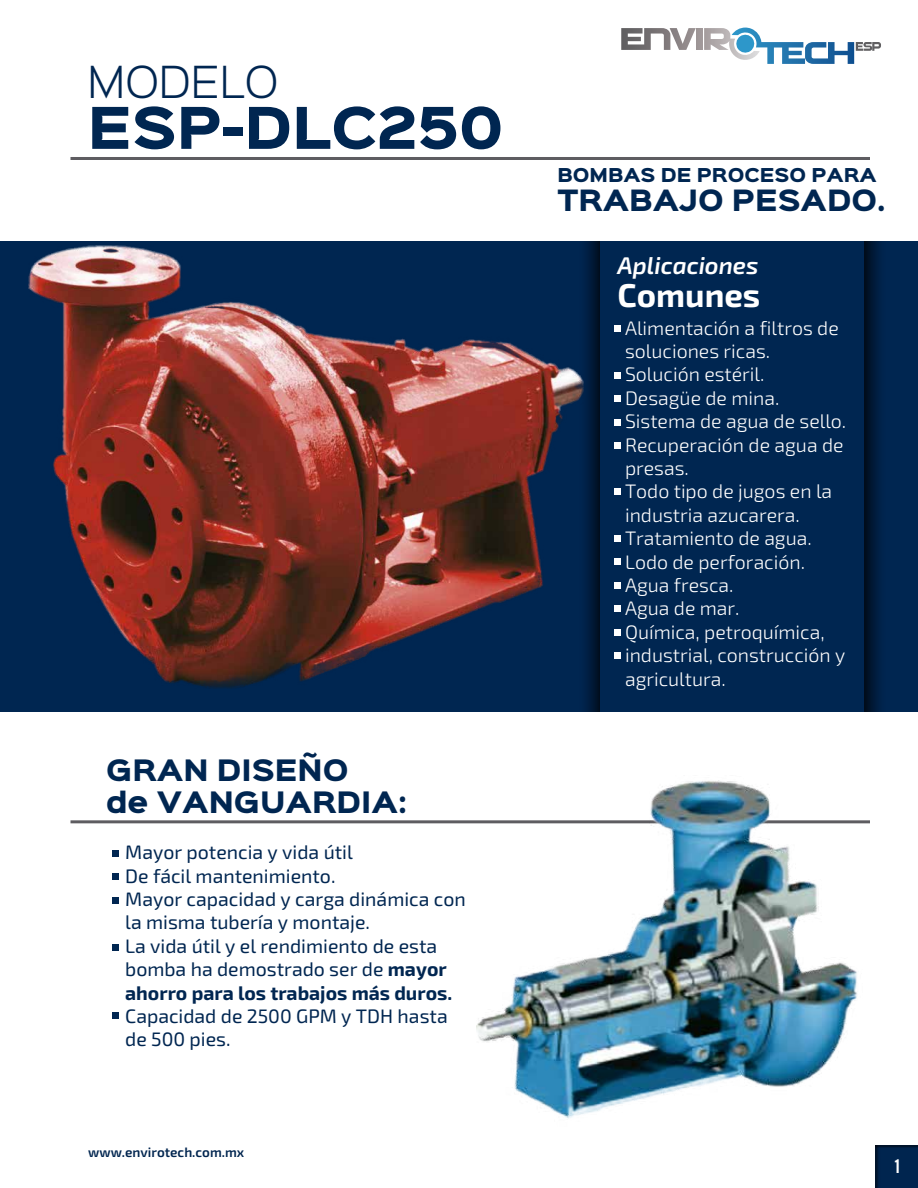
<style>
.page{position:relative;width:918px;height:1188px;background:#fff}
.page>*{position:absolute;margin:0;border:0;box-sizing:border-box;transform-origin:0 0}
.t1{font:900 51.75px "Sinkin Sans 800";color:#002651}
.t2{font:300 39.75px "Sinkin Sans 300";color:#002651}
.t3{font:700 33px "Exo 2";color:#fff}
.t4{font:900 26.7px/32px "Sinkin Sans 800";color:#002651}
.t5{font:900 26.4px "Sinkin Sans 800";color:#002651}
.t6{font:italic 600 24.15px "Exo 2";color:#fff}
.t7{font:300 19.5px/23.4px "Exo 2";color:#fff}
.t8{font:19.5px/23.4px "Exo 2";color:#002651}
.t9{font:19.5px "Alternate Gothic No 2 BT";color:#fff}
.t10{font:900 17.25px "Sinkin Sans 800";color:#002651}
.t11{font:600 13.5px "Exo 2";color:#00254f}
.s1{font-weight:700}
</style>
<div class="page">
<div style="left:0;top:242px;width:918px;height:470px;background:#002651"></div>
<svg style="left:865px;top:242px;width:14px;height:470px;background:#001631"></svg>
<div style="left:570px;top:242px;width:30px;height:470px;background:linear-gradient(to right,#002c5e,#00132a)"></div>
<hr style="left:70px;top:157px;width:800px;height:3px;background:#5e5d61">
<hr style="left:70px;top:820px;width:800px;height:3px;background:#5e5d61">
<svg style="left:704px;top:28px;width:177px;height:36px"></svg>
<svg style="left:621px;top:28px;width:75px;height:22px"></svg>
<div style="left:696px;top:28px;width:7px;height:22px;background:#9f9798"></div>
<img style="left:28px;top:245px;width:555px;height:444px">
<div style="left:614px;top:325px;width:7px;height:7px;background:#fff"></div>
<div style="left:614px;top:372px;width:7px;height:7px;background:#fff"></div>
<div style="left:614px;top:396px;width:7px;height:6px;background:#fff"></div>
<div style="left:614px;top:419px;width:7px;height:7px;background:#fff"></div>
<div style="left:614px;top:443px;width:7px;height:6px;background:#fff"></div>
<div style="left:614px;top:488px;width:7px;height:7px;background:#fff"></div>
<div style="left:614px;top:535px;width:7px;height:7px;background:#fff"></div>
<div style="left:614px;top:559px;width:7px;height:6px;background:#fff"></div>
<div style="left:614px;top:582px;width:7px;height:6px;background:#fff"></div>
<div style="left:614px;top:605px;width:7px;height:7px;background:#fff"></div>
<div style="left:614px;top:629px;width:7px;height:6px;background:#fff"></div>
<div style="left:614px;top:652px;width:7px;height:7px;background:#fff"></div>
<img style="left:476px;top:780px;width:387px;height:338px">
<div style="left:112px;top:850px;width:6px;height:7px;background:#002651"></div>
<svg style="left:112px;top:874px;width:6px;height:6px"></svg>
<div style="left:112px;top:897px;width:6px;height:7px;background:#002651"></div>
<div style="left:112px;top:1012px;width:6px;height:7px;background:#002651"></div>
<div style="left:112px;top:944px;width:6px;height:7px;background:#002651"></div>
<div style="left:875px;top:1145px;width:43px;height:43px;background:#00254f"></div>
<svg style="left:875px;top:1145px;width:10px;height:43px"></svg>
<h2 class="t2" style="left:88px;top:50px;width:192px">MODELO</h2>
<h1 class="t1" style="left:88px;top:101px;width:417px">ESP-DLC250</h1>
<h3 class="t4" style="left:106px;top:756px;width:302px">GRAN DISEÑO<br>de VANGUARDIA:</h3>
<p class="t8" style="left:125px;top:841px;width:342px">Mayor potencia y vida útil<br>De fácil mantenimiento.<br>Mayor capacidad y carga dinámica con la misma tubería y montaje.<br>La vida útil y el rendimiento de esta bomba ha demostrado ser de <span class="s1">mayor ahorro para los trabajos más duros.</span></p>
<p class="t8" style="left:125px;top:1005px;width:324px">Capacidad de 2500 GPM y TDH hasta de 500 pies.</p>
<p class="t11" style="left:88px;top:1145px;width:158px">www.envirotech.com.mx</p>
<p class="t10" style="left:557px;top:166px;width:321px">BOMBAS DE PROCESO PARA</p>
<h3 class="t5" style="left:557px;top:186px;width:330px">TRABAJO PESADO.</h3>
<p class="t6" style="left:618px;top:251px;width:143px">Aplicaciones</p>
<h3 class="t3" style="left:618px;top:275px;width:144px">Comunes</h3>
<p class="t7" style="left:625px;top:317px;width:223px">Alimentación a filtros de soluciones ricas.<br>Solución estéril.<br>Desagüe de mina.<br>Sistema de agua de sello.<br>Recuperación de agua de presas.<br>Todo tipo de jugos en la industria azucarera.<br>Tratamiento de agua.<br>Lodo de perforación.<br>Agua fresca.<br>Agua de mar.<br>Química, petroquímica, industrial, construcción y agricultura.</p>
<p class="t9" style="left:895px;top:1156px;width:7px">1</p>
</div>
